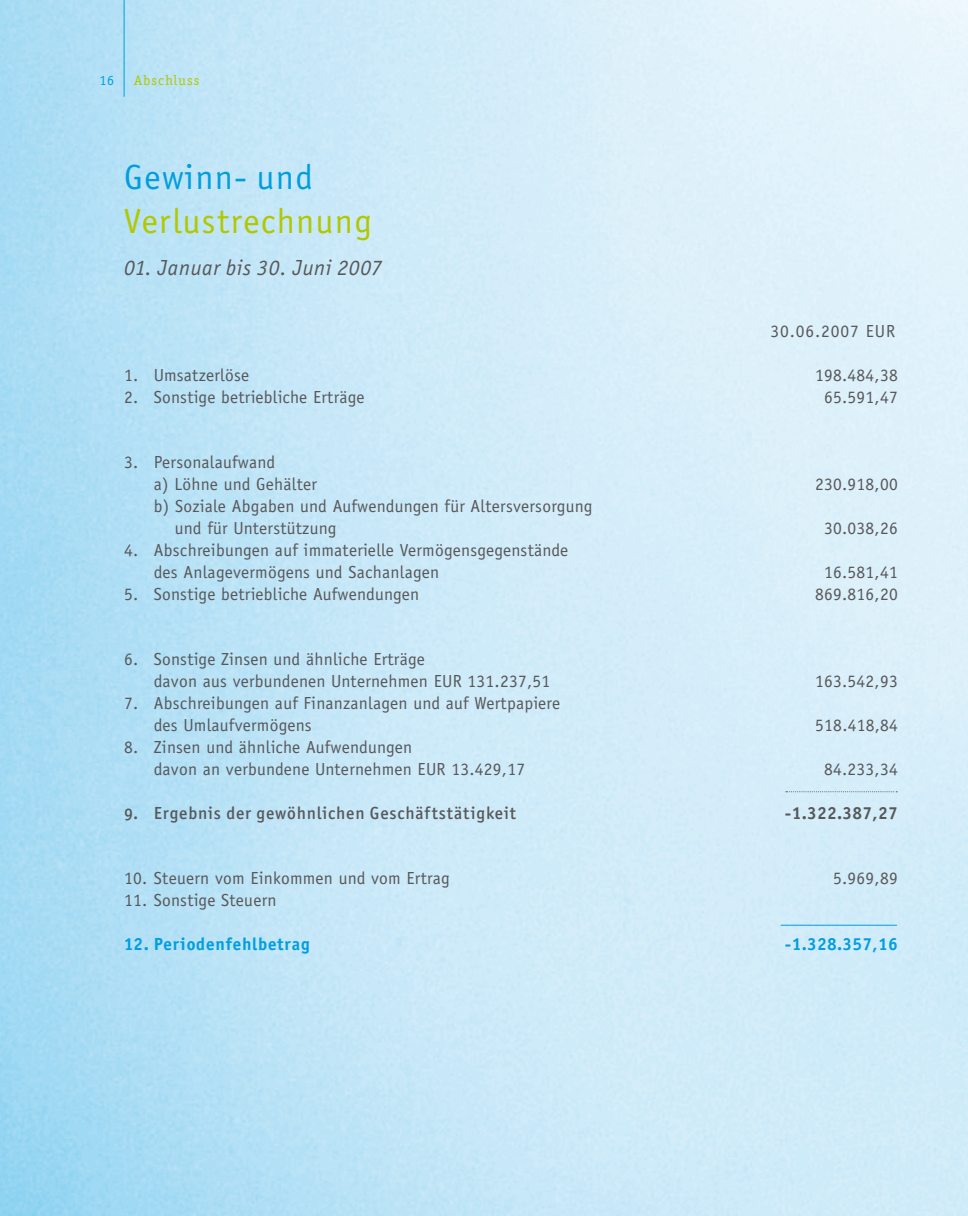
<style>
.page{position:relative;width:968px;height:1216px;background:#fff}
.page>*{position:absolute;margin:0;border:0;box-sizing:border-box;transform-origin:0 0}
.t1{font:35px "Officina San ITC";letter-spacing:.04em;color:#b1c800}
.t2{font:35px "Officina San ITC";letter-spacing:.04em;color:#009ee0}
.t3{font:italic 21.88px "Officina San ITC";letter-spacing:.03em;color:#58585a}
.t4{font:17.5px/21.9px "Officina Sans";letter-spacing:.015em;color:#58585a}
.t5{font:17.5px "Officina San ITC Medium OS";letter-spacing:.05em;color:#58585a}
.t6{font:700 17.5px "Officina San ITC";letter-spacing:.05em;color:#009ee0}
.t7{font:700 17.5px "Officina Sans";letter-spacing:.015em;color:#58585a}
.t8{font:700 17.5px "Officina Sans";letter-spacing:.015em;color:#009ee0}
.t9{font:17.5px "Officina Sans";letter-spacing:.05em;color:#58585a}
.t10{font:14px "Officina Ser ITC";letter-spacing:.075em;color:#b1c800}
.t11{font:14px "Officina Ser ITC";color:#009ee0}
</style>
<div class="page">
<img style="left:0;top:0;width:967px;height:1215px">
<svg style="left:785px;top:791px;width:112px;height:1px"></svg>
<hr style="left:780px;top:924px;width:116px;height:1px;background:#009ee0">
<hr style="left:124px;top:0;width:1px;height:97px;background:#009ee0">
<p class="t11" style="left:100px;top:72px;width:16px">16</p>
<p class="t10" style="left:134px;top:72px;width:67px">Abschluss</p>
<h1 class="t2" style="left:124px;top:157px;width:190px">Gewinn- und</h1>
<h1 class="t1" style="left:124px;top:201px;width:249px">Verlustrechnung</h1>
<p class="t3" style="left:124px;top:256px;width:259px">01. Januar bis 30. Juni 2007</p>
<p class="t4" style="left:124px;top:364px;width:127px">1. Umsatzerlöse</p>
<p class="t4" style="left:124px;top:386px;width:242px">2. Sonstige betriebliche Erträge</p>
<p class="t4" style="left:124px;top:451px;width:153px">3. Personalaufwand</p>
<p class="t4" style="left:154px;top:473px;width:165px">a) Löhne und Gehälter</p>
<p class="t4" style="left:154px;top:495px;width:440px">b) Soziale Abgaben und Aufwendungen für Altersversorgung</p>
<p class="t4" style="left:175px;top:517px;width:163px">und für Unterstützung</p>
<p class="t4" style="left:154px;top:539px;width:416px;text-indent:-30px">4. Abschreibungen auf immaterielle Vermögensgegenstände des Anlagevermögens und Sachanlagen</p>
<p class="t4" style="left:124px;top:583px;width:296px">5. Sonstige betriebliche Aufwendungen</p>
<p class="t4" style="left:154px;top:648px;width:398px;text-indent:-30px">6. Sonstige Zinsen und ähnliche Erträge<br>davon aus verbundenen Unternehmen EUR 131.237,51</p>
<p class="t4" style="left:154px;top:692px;width:408px;text-indent:-30px">7. Abschreibungen auf Finanzanlagen und auf Wertpapiere des Umlaufvermögens</p>
<p class="t4" style="left:154px;top:736px;width:373px;text-indent:-30px">8. Zinsen und ähnliche Aufwendungen<br>davon an verbundene Unternehmen EUR 13.429,17</p>
<p class="t5" style="left:124px;top:802px;width:393px">9. Ergebnis der gewöhnlichen Geschäftstätigkeit</p>
<p class="t4" style="left:124px;top:867px;width:327px">10. Steuern vom Einkommen und vom Ertrag</p>
<p class="t4" style="left:124px;top:889px;width:154px">11. Sonstige Steuern</p>
<p class="t6" style="left:124px;top:933px;width:187px">12. Periodenfehlbetrag</p>
<p class="t9" style="left:770px;top:321px;width:126px">30.06.2007 EUR</p>
<p class="t4" style="left:814px;top:364px;width:84px;text-align:center">198.484,38<br>65.591,47</p>
<p class="t4" style="left:814px;top:473px;width:84px">230.918,00</p>
<p class="t4" style="left:823px;top:517px;width:75px">30.038,26</p>
<p class="t4" style="left:814px;top:561px;width:84px;text-align:center">16.581,41<br>869.816,20</p>
<p class="t4" style="left:814px;top:670px;width:84px">163.542,93</p>
<p class="t4" style="left:815px;top:714px;width:84px">518.418,84</p>
<p class="t4" style="left:823px;top:758px;width:75px">84.233,34</p>
<p class="t7" style="left:784px;top:801px;width:114px">-1.322.387,27</p>
<p class="t4" style="left:832px;top:867px;width:66px">5.969,89</p>
<p class="t8" style="left:784px;top:933px;width:114px">-1.328.357,16</p>
</div>
